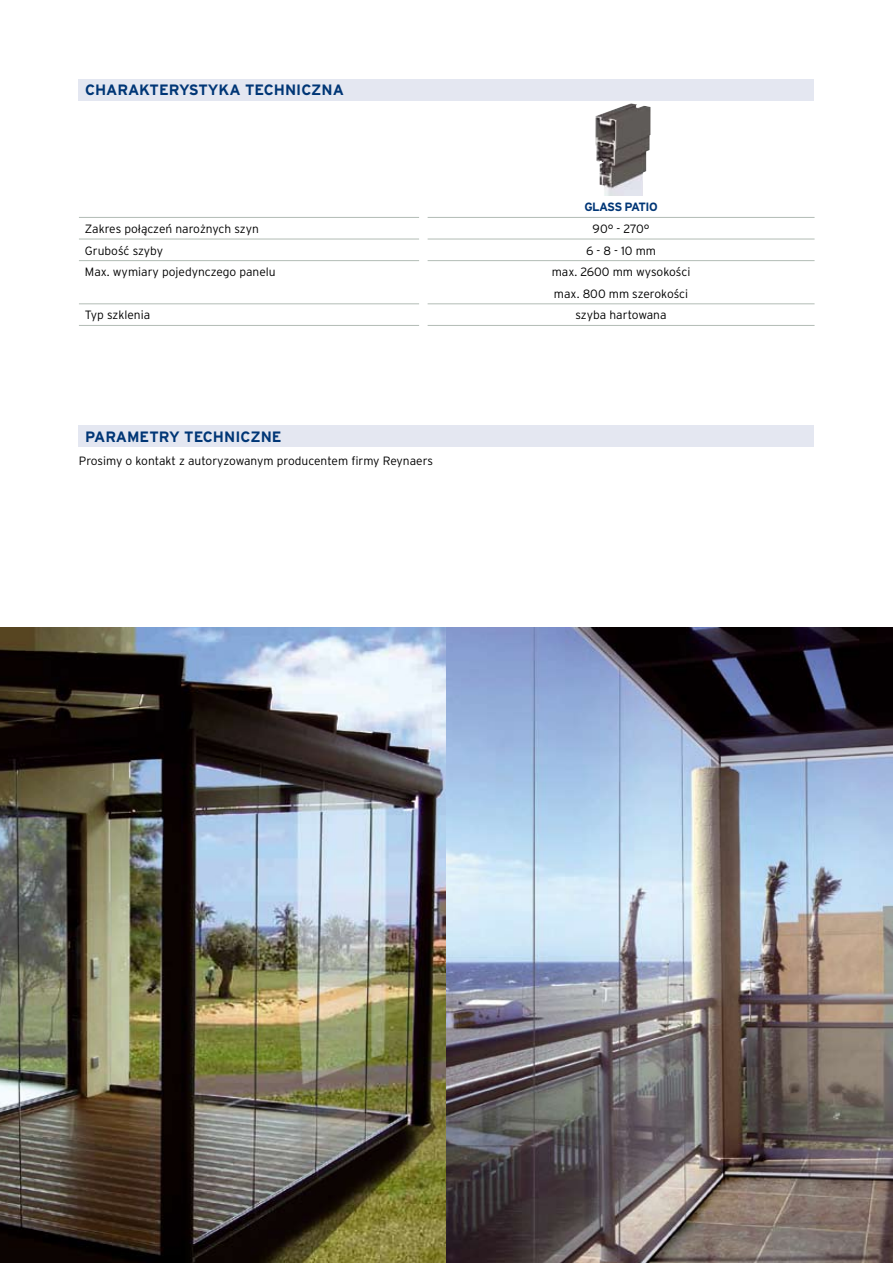
<style>
.page{position:relative;width:893px;height:1263px;background:#fff}
.page>*{position:absolute;margin:0;border:0;box-sizing:border-box;transform-origin:0 0}
.t1{font:700 15px "Interstate Rey";color:#003676}
.t2{font:300 12px/21.6px "Interstate Rey";color:#000}
.t3{font:700 12px "Interstate Rey";color:#003676}
</style>
<div class="page">
<img style="left:595px;top:103px;width:55px;height:93px">
<div style="left:79px;top:425px;width:735px;height:21px;background:#e4e7f1"></div>
<div style="left:79px;top:79px;width:735px;height:21px;background:#e4e7f1"></div>
<hr style="left:79px;top:217px;width:340px;height:1px;background:#b2bcb5">
<hr style="left:428px;top:217px;width:387px;height:1px;background:#b2bcb5">
<hr style="left:79px;top:260px;width:340px;height:1px;background:#b2bcb5">
<hr style="left:428px;top:260px;width:387px;height:1px;background:#b2bcb5">
<hr style="left:79px;top:303px;width:340px;height:1px;background:#b2bcb5">
<hr style="left:428px;top:303px;width:387px;height:1px;background:#b2bcb5">
<hr style="left:79px;top:325px;width:340px;height:1px;background:#b2bcb5">
<hr style="left:428px;top:325px;width:387px;height:1px;background:#b2bcb5">
<hr style="left:79px;top:239px;width:340px;height:1px;background:#b2bcb5">
<hr style="left:428px;top:239px;width:387px;height:1px;background:#b2bcb5">
<img style="left:0;top:628px;width:446px;height:635px">
<img style="left:446px;top:628px;width:447px;height:635px">
<p class="t1" style="left:85px;top:81px;width:260px">CHARAKTERYSTYKA TECHNICZNA</p>
<p class="t3" style="left:584px;top:200px;width:23px">GLASS</p>
<p class="t3" style="left:625px;top:200px;width:7px">PATI</p>
<p class="t3" style="left:649px;top:200px;width:10px">O</p>
<p class="t2" style="left:85px;top:218px;width:175px">Zakres połączeń narożnych szyn</p>
<p class="t2" style="left:593px;top:218px;width:58px">90° - 270°</p>
<p class="t2" style="left:85px;top:239px;width:80px">Grubość szyby</p>
<p class="t2" style="left:586px;top:239px;width:72px">6 - 8 - 10 mm</p>
<p class="t2" style="left:85px;top:261px;width:192px">Max. wymiary pojedynczego panelu</p>
<p class="t2" style="left:552px;top:261px;width:140px">max. 2600 mm wysokości max. 800 mm szerokości</p>
<p class="t2" style="left:85px;top:304px;width:67px">Typ szklenia</p>
<p class="t2" style="left:576px;top:304px;width:92px">szyba hartowana</p>
<p class="t1" style="left:85px;top:427px;width:198px">PARAMETRY TECHNICZNE</p>
<p class="t2" style="left:79px;top:449px;width:355px">Prosimy o kontakt z autoryzowanym producentem firmy Reynaers</p>
</div>
